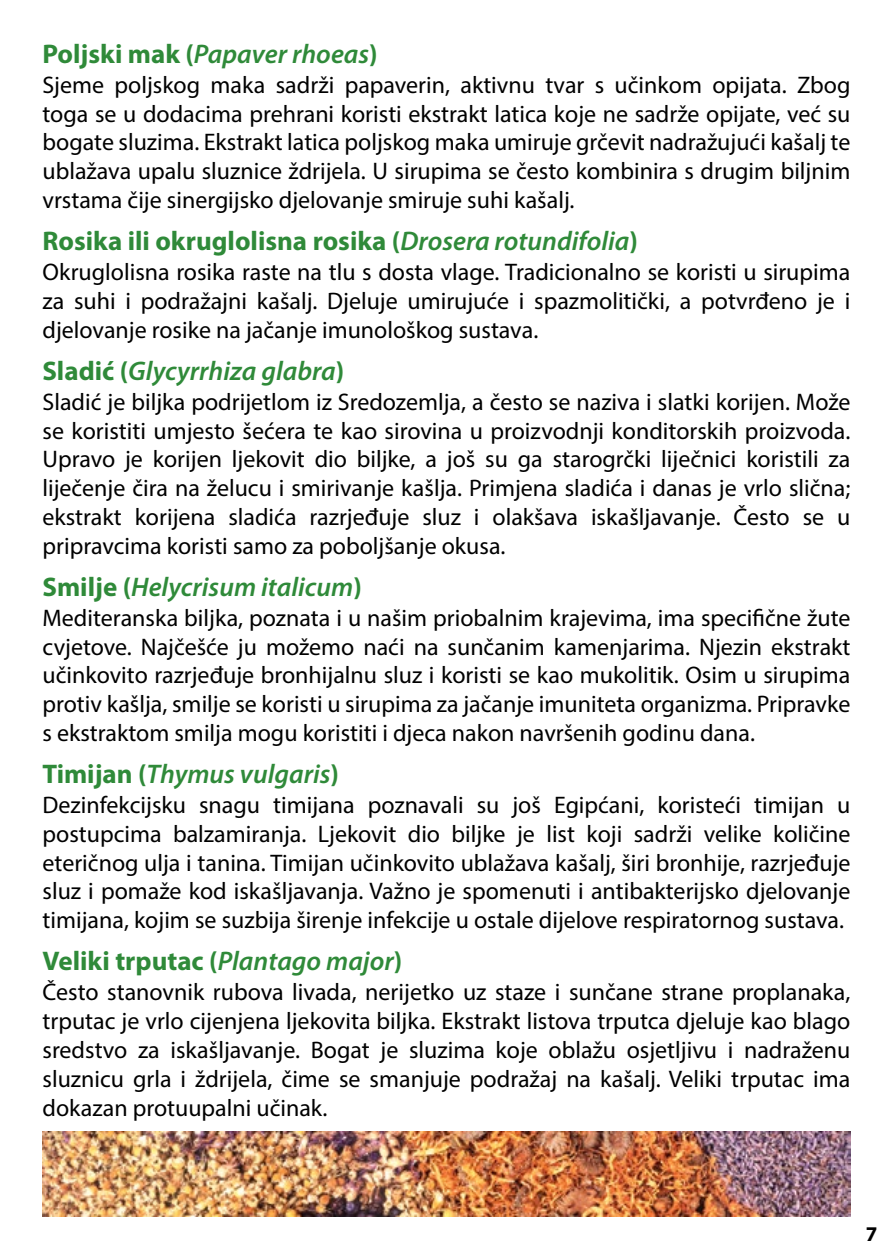
<style>
.page{position:relative;width:893px;height:1259px;background:#fff}
.page>*{position:absolute;margin:0;border:0;box-sizing:border-box;transform-origin:0 0}
.t1{font:italic 600 27px "Myriad Pro";color:#2f8a39}
.t2{font:700 27px "Myriad Pro";color:#2f8a39}
.t3{font:24px/28.8px "Myriad Pro";color:#000;text-align:justify}
.t4{font:700 21px "Myriad Pro";color:#000}
.s1{font-weight:700;font-style:normal}
.s2{font-weight:600;font-style:italic}
</style>
<div class="page">
<img style="left:43px;top:1131px;width:807px;height:85px">
<p class="t1" style="left:43px;top:37px;width:337px"><span class="s1">Poljski mak (</span>Papaver rhoeas<span class="s1">)</span></p>
<p class="t3" style="left:43px;top:70px;width:809px">Sjeme poljskog maka sadrži papaverin, aktivnu tvar s učinkom opijata. Zbog toga se u dodacima prehrani koristi ekstrakt latica koje ne sadrže opijate, već su bogate sluzima. Ekstrakt latica poljskog maka umiruje grčevit nadražujući kašalj te ublažava upalu sluznice ždrijela. U sirupima se često kombinira s drugim biljnim vrstama čije sinergijsko djelovanje smiruje suhi kašalj.</p>
<p class="t2" style="left:43px;top:223px;width:597px">Rosika ili okruglolisna rosika (<span class="s2">Drosera rotundifolia</span>)</p>
<p class="t3" style="left:43px;top:257px;width:809px">Okruglolisna rosika raste na tlu s dosta vlage. Tradicionalno se koristi u sirupima za suhi i podražajni kašalj. Djeluje umirujuće i spazmolitički, a potvrđeno je i djelovanje rosike na jačanje imunološkog sustava.</p>
<p class="t1" style="left:43px;top:353px;width:303px"><span class="s1">Sladić (</span>Glycyrrhiza glabra<span class="s1">)</span></p>
<p class="t3" style="left:43px;top:387px;width:809px">Sladić je biljka podrijetlom iz Sredozemlja, a često se naziva i slatki korijen. Može se koristiti umjesto šećera te kao sirovina u proizvodnji konditorskih proizvoda.<br>Upravo je korijen ljekovit dio biljke, a još su ga starogrčki liječnici koristili za liječenje čira na želucu i smirivanje kašlja. Primjena sladića i danas je vrlo slična; ekstrakt korijena sladića razrjeđuje sluz i olakšava iskašljavanje. Često se u pripravcima koristi samo za poboljšanje okusa.</p>
<p class="t1" style="left:43px;top:569px;width:321px"><span class="s1">Smilje (</span>Helycrisum italicum<span class="s1">)</span></p>
<p class="t3" style="left:43px;top:603px;width:809px">Mediteranska biljka, poznata i u našim priobalnim krajevima, ima specifične žute cvjetove. Najčešće ju možemo naći na sunčanim kamenjarima. Njezin ekstrakt učinkovito razrjeđuje bronhijalnu sluz i koristi se kao mukolitik. Osim u sirupima protiv kašlja, smilje se koristi u sirupima za jačanje imuniteta organizma. Pripravke s ekstraktom smilja mogu koristiti i djeca nakon navršenih godinu dana.</p>
<p class="t1" style="left:43px;top:757px;width:298px"><span class="s1">Timijan (</span>Thymus vulgaris<span class="s1">)</span></p>
<p class="t3" style="left:43px;top:790px;width:809px">Dezinfekcijsku snagu timijana poznavali su još Egipćani, koristeći timijan u postupcima balzamiranja. Ljekovit dio biljke je list koji sadrži velike količine eteričnog ulja i tanina. Timijan učinkovito ublažava kašalj, širi bronhije, razrjeđuje sluz i pomaže kod iskašljavanja. Važno je spomenuti i antibakterijsko djelovanje timijana, kojim se suzbija širenje infekcije u ostale dijelove respiratornog sustava.</p>
<p class="t2" style="left:43px;top:943px;width:361px">Veliki trputac (<span class="s2">Plantago major</span>)</p>
<p class="t3" style="left:43px;top:977px;width:809px">Često stanovnik rubova livada, nerijetko uz staze i sunčane strane proplanaka, trputac je vrlo cijenjena ljekovita biljka. Ekstrakt listova trputca djeluje kao blago sredstvo za iskašljavanje. Bogat je sluzima koje oblažu osjetljivu i nadraženu sluznicu grla i ždrijela, čime se smanjuje podražaj na kašalj. Veliki trputac ima dokazan protuupalni učinak.</p>
<p class="t4" style="left:866px;top:1220px;width:13px">7</p>
</div>
